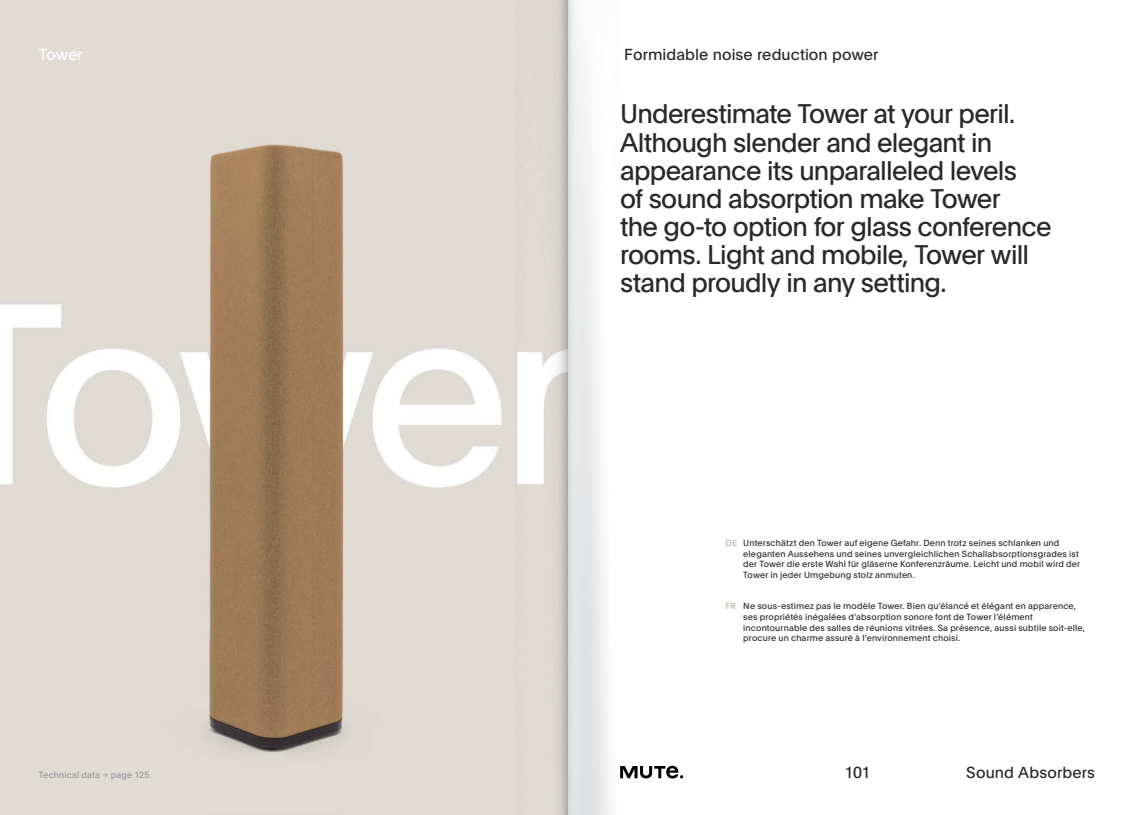
<style>
.page{position:relative;width:1134px;height:815px;background:#fff}
.page>*{position:absolute;margin:0;border:0;box-sizing:border-box;transform-origin:0 0}
.t1{font:26.25px/28.1px "Plain";letter-spacing:-.025em;color:#292a28}
.t2{font:15.62px "Plain";letter-spacing:.005em;color:#292a28}
.t3{font:15.62px "Plain";color:#fff}
.t4{font:8.75px/10.5px "Plain";letter-spacing:.015em;color:#292a28}
.t5{font:8.75px "Plain";letter-spacing:.015em;color:#939598}
.t6{font:8.75px "Plain";color:#b1aea4}
.s1{font-family:"Maison Neue"}
</style>
<div class="page">
<img style="left:0;top:0;width:515px;height:557px">
<img style="left:0;top:557px;width:515px;height:258px">
<svg style="left:620px;top:766px;width:63px;height:12px"></svg>
<img style="left:567px;top:0;width:43px;height:815px">
<img style="left:515px;top:0;width:52px;height:815px">
<h2 class="t3" style="left:39px;top:43px;width:45px">Tower</h2>
<h2 class="t2" style="left:624px;top:43px;width:256px">Formidable noise reduction power</h2>
<p class="t1" style="left:620px;top:99px;width:433px">Underestimate Tower at your peril.<br>Although slender and elegant in appearance its unparalleled levels<br>of sound absorption make Tower<br>the go-to option for glass conference rooms. Light and mobile, Tower will stand proudly in any setting.</p>
<p class="t4" style="left:743px;top:537px;width:338px">Unterschätzt den Tower auf eigene Gefahr. Denn trotz seines schlanken und eleganten Aussehens und seines unvergleichlichen Schallabsorptionsgrades ist der Tower die erste Wahl für gläserne Konferenzräume. Leicht und mobil wird der Tower in jeder Umgebung stolz anmuten.</p>
<p class="t4" style="left:743px;top:601px;width:343px">Ne sous-estimez pas le modèle Tower. Bien qu’élancé et élégant en apparence, ses propriétés inégalées d’absorption sonore font de Tower l’élément incontournable des salles de réunions vitrées. Sa présence, aussi subtile soit-elle, procure un charme assuré à l’environnement choisi.</p>
<p class="t6" style="left:725px;top:537px;width:13px">DE</p>
<p class="t6" style="left:725px;top:600px;width:12px">FR</p>
<p class="t5" style="left:39px;top:769px;width:112px">Technical data <span class="s1">→</span> page 125</p>
<h2 class="t2" style="left:844px;top:762px;width:27px">101</h2>
<h2 class="t2" style="left:966px;top:762px;width:130px">Sound Absorbers</h2>
</div>
